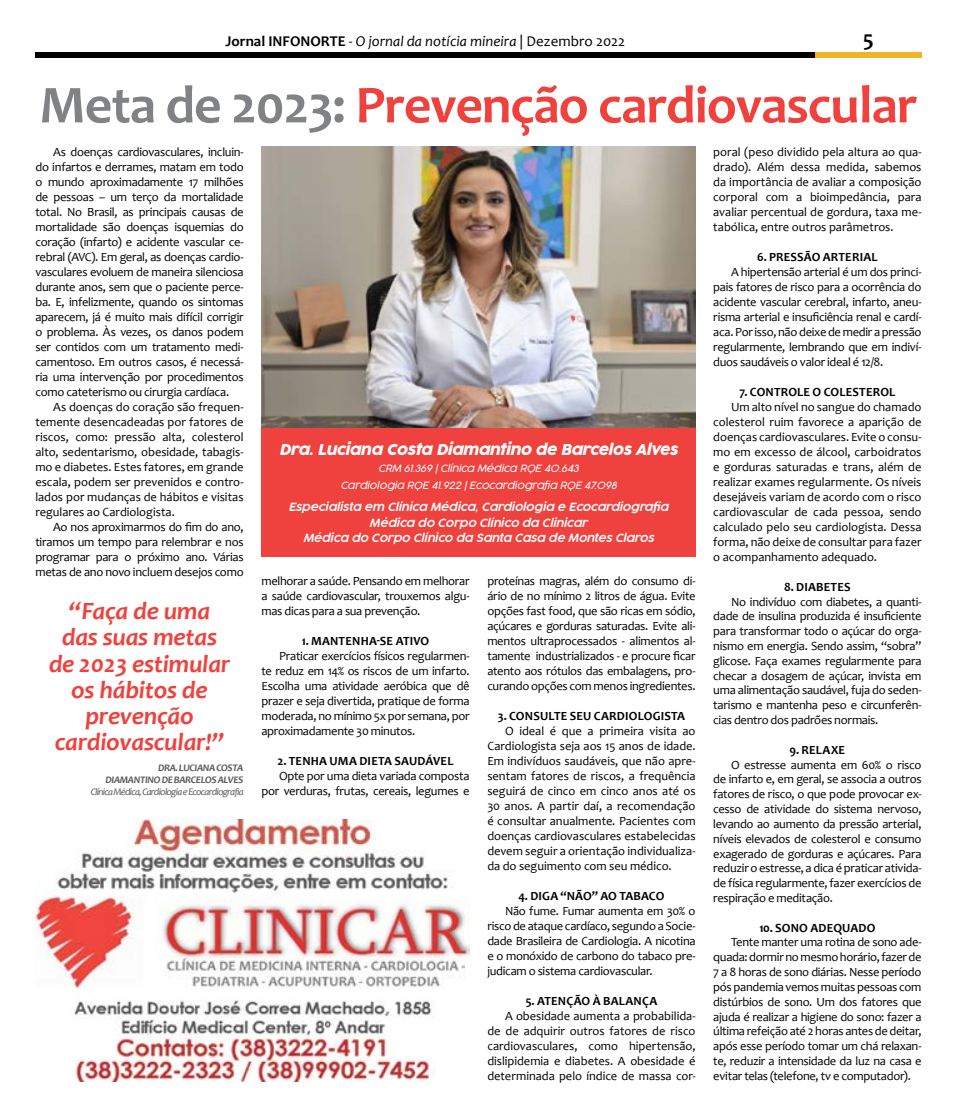
<style>
.page{position:relative;width:957px;height:1117px;background:#fff}
.page>*{position:absolute;margin:0;border:0;box-sizing:border-box;transform-origin:0 0}
.t1{font:700 53.75px "Candara";letter-spacing:-.02em;color:#ef423e}
.t2{font:italic 700 25px/26.2px "Candara";letter-spacing:-.01em;color:#ef423e;text-align:center}
.t3{font:700 22.5px "Candara";color:#000}
.t4{font:italic 15px "Candara";color:#000}
.t5{font:italic 15px "Cocogoose Pro";letter-spacing:-.03em;color:#fff}
.t6{font:12.5px/15px "Candara";letter-spacing:-.02em;color:#000;text-align:justify}
.t7{font:700 12.5px "Candara";letter-spacing:.015em;color:#000}
.t8{font:italic 300 11.25px/15.2px "Cocogoose Pro";letter-spacing:-.02em;color:#fff;text-align:center}
.t9{font:italic 300 10px/17px "Cocogoose Pro";letter-spacing:-.02em;color:#fff;text-align:center}
.t10{font:italic 700 10px/12px "Candara";letter-spacing:-.035em;color:#58595b;text-align:right;scale:1.04 1}
.t11{font:italic 10px "Candara";letter-spacing:-.075em;color:#58595b;scale:1.04 1}
.s1{font-weight:700;font-style:normal}
.s2{font-style:normal}
.s3{color:#808285}
</style>
<div class="page">
<div style="left:815px;top:52px;width:106px;height:6px;background:#f1b424"></div>
<div style="left:35px;top:52px;width:780px;height:6px;background:#000"></div>
<img style="left:35px;top:819px;width:434px;height:262px">
<img style="left:261px;top:146px;width:434px;height:282px">
<div style="left:261px;top:428px;width:434px;height:128px;background:#ef423e"></div>
<p class="t4" style="left:226px;top:32px;width:401px"><span class="s1">Jornal INFONORTE</span> - O jornal da notícia mineira <span class="s2">| Dezembro 2022</span></p>
<h3 class="t3" style="left:863px;top:25px;width:12px">5</h3>
<h1 class="t1" style="left:39px;top:71px;width:879px"><span class="s3">Meta de 2023:</span> Prevenção cardiovascular</h1>
<p class="t6" style="left:35px;top:144px;width:210px;text-indent:18px">As doenças cardiovasculares, incluin&shy;do infartos e derrames, matam em todo o mundo aproximadamente 17 milhões de pessoas – um terço da mortalidade total. No Brasil, as principais causas de mortalidade são doenças isquemias do coração (infarto) e acidente vascular ce&shy;rebral (AVC). Em geral, as doenças cardio&shy;vasculares evoluem de maneira silenciosa durante anos, sem que o paciente perce&shy;ba. E, infelizmente, quando os sintomas aparecem, já é muito mais difícil corrigir o problema. Às vezes, os danos podem ser contidos com um tratamento medi&shy;camentoso. Em outros casos, é necessá&shy;ria uma intervenção por procedimentos como cateterismo ou cirurgia cardíaca.</p>
<p class="t6" style="left:35px;top:399px;width:210px;text-indent:18px">As doenças do coração são frequen&shy;temente desencadeadas por fatores de riscos, como: pressão alta, colesterol alto, sedentarismo, obesidade, tabagis&shy;mo e diabetes. Estes fatores, em grande escala, podem ser prevenidos e contro&shy;lados por mudanças de hábitos e visitas regulares ao Cardiologista.</p>
<p class="t6" style="left:35px;top:519px;width:210px;text-indent:18px">Ao nos aproximarmos do fim do ano, tiramos um tempo para relembrar e nos programar para o próximo ano. Várias metas de ano novo incluem desejos como</p>
<p class="t6" style="left:261px;top:573px;width:210px">melhorar a saúde. Pensando em melhorar a saúde cardiovascular, trouxemos algu&shy;mas dicas para a sua prevenção.</p>
<p class="t7" style="left:302px;top:632px;width:129px">1. MANTENHA-SE ATIVO</p>
<p class="t6" style="left:261px;top:648px;width:210px;text-indent:18px">Praticar exercícios físicos regularmen&shy;te reduz em 14% os riscos de um infarto.<br>Escolha uma atividade aeróbica que dê prazer e seja divertida, pratique de forma moderada, no mínimo 5x por semana, por aproximadamente 30 minutos.</p>
<p class="t7" style="left:278px;top:752px;width:177px">2. TENHA UMA DIETA SAUDÁVEL</p>
<p class="t6" style="left:261px;top:768px;width:210px;text-align:right">Opte por uma dieta variada composta por verduras, frutas, cereais, legumes e</p>
<p class="t6" style="left:713px;top:144px;width:210px">poral (peso dividido pela altura ao qua&shy;drado). Além dessa medida, sabemos da importância de avaliar a composição corporal com a bioimpedância, para avaliar percentual de gordura, taxa me&shy;tabólica, entre outros parâmetros.</p>
<p class="t7" style="left:757px;top:249px;width:122px">6. PRESSÃO ARTERIAL</p>
<p class="t6" style="left:713px;top:264px;width:210px;text-indent:18px">A hipertensão arterial é um dos princi&shy;pais fatores de risco para a ocorrência do acidente vascular cerebral, infarto, aneu&shy;risma arterial e insuficiência renal e cardí&shy;aca. Por isso, não deixe de medir a pressão regularmente, lembrando que em indiví&shy;duos saudáveis o valor ideal é 12/8.</p>
<p class="t7" style="left:739px;top:384px;width:157px">7. CONTROLE O COLESTEROL</p>
<p class="t6" style="left:713px;top:399px;width:210px;text-indent:18px">Um alto nível no sangue do chamado colesterol ruim favorece a aparição de doenças cardiovasculares. Evite o consu&shy;mo em excesso de álcool, carboidratos e gorduras saturadas e trans, além de realizar exames regularmente. Os níveis desejáveis variam de acordo com o risco cardiovascular de cada pessoa, sendo calculado pelo seu cardiologista. Dessa forma, não deixe de consultar para fazer o acompanhamento adequado.</p>
<p class="t7" style="left:784px;top:578px;width:68px">8. DIABETES</p>
<p class="t6" style="left:713px;top:594px;width:210px;text-indent:18px">No indivíduo com diabetes, a quanti&shy;dade de insulina produzida é insuficiente para transformar todo o açúcar do orga&shy;nismo em energia. Sendo assim, “sobra” glicose. Faça exames regularmente para checar a dosagem de açúcar, invista em uma alimentação saudável, fuja do seden&shy;tarismo e mantenha peso e circunferên&shy;cias dentro dos padrões normais.</p>
<p class="t7" style="left:789px;top:741px;width:57px">9. RELAXE</p>
<p class="t6" style="left:713px;top:756px;width:210px;text-indent:18px">O estresse aumenta em 60% o risco de infarto e, em geral, se associa a outros fatores de risco, o que pode provocar ex&shy;cesso de atividade do sistema nervoso, levando ao aumento da pressão arterial, níveis elevados de colesterol e consumo exagerado de gorduras e açúcares. Para reduzir o estresse, a dica é praticar ativida&shy;de física regularmente, fazer exercícios de respiração e meditação.</p>
<p class="t7" style="left:759px;top:919px;width:118px">10. SONO ADEQUADO</p>
<p class="t6" style="left:713px;top:934px;width:210px;text-indent:18px">Tente manter uma rotina de sono ade&shy;quada: dormir no mesmo horário, fazer de 7 a 8 horas de sono diárias. Nesse período pós pandemia vemos muitas pessoas com distúrbios de sono. Um dos fatores que ajuda é realizar a higiene do sono: fazer a última refeição até 2 horas antes de deitar, após esse período tomar um chá relaxan&shy;te, reduzir a intensidade da luz na casa e evitar telas (telefone, tv e computador).</p>
<p class="t5" style="left:279px;top:439px;width:400px">Dra. Luciana Costa Diamantino de Barcelos Alves</p>
<p class="t9" style="left:340px;top:460px;width:278px">CRM 61.369 | Clínica Médica RQE 40.643<br>Cardiologia RQE 41.922 | Ecocardiografia RQE 47.098</p>
<p class="t8" style="left:288px;top:499px;width:382px">Especialista em Clínica Médica, Cardiologia e Ecocardiografia<br>Médica do Corpo Clínico da Clinicar<br>Médica do Corpo Clínico da Santa Casa de Montes Claros</p>
<p class="t6" style="left:487px;top:573px;width:210px">proteínas magras, além do consumo di&shy;ário de no mínimo 2 litros de água. Evite opções fast food, que são ricas em sódio, açúcares e gorduras saturadas. Evite ali&shy;mentos ultraprocessados - alimentos al&shy;tamente industrializados - e procure ficar atento aos rótulos das embalagens, pro&shy;curando opções com menos ingredientes.</p>
<p class="t7" style="left:498px;top:707px;width:189px">3. CONSULTE SEU CARDIOLOGISTA</p>
<p class="t6" style="left:487px;top:723px;width:210px;text-indent:18px">O ideal é que a primeira visita ao Cardiologista seja aos 15 anos de idade.<br>Em indivíduos saudáveis, que não apre&shy;sentam fatores de riscos, a frequência seguirá de cinco em cinco anos até os 30 anos. A partir daí, a recomendação é consultar anualmente. Pacientes com doenças cardiovasculares estabelecidas devem seguir a orientação individualiza&shy;da do seguimento com seu médico.</p>
<p class="t7" style="left:518px;top:887px;width:148px">4. DIGA “NÃO” AO TABACO</p>
<p class="t6" style="left:487px;top:903px;width:210px;text-indent:18px">Não fume. Fumar aumenta em 30% o risco de ataque cardíaco, segundo a Socie&shy;dade Brasileira de Cardiologia. A nicotina e o monóxido de carbono do tabaco pre&shy;judicam o sistema cardiovascular.</p>
<p class="t7" style="left:526px;top:992px;width:133px">5. ATENÇÃO À BALANÇA</p>
<p class="t6" style="left:487px;top:1008px;width:210px;text-indent:18px">A obesidade aumenta a probabilida&shy;de de adquirir outros fatores de risco cardiovasculares, como hipertensão, dislipidemia e diabetes. A obesidade é determinada pelo índice de massa cor-</p>
<h2 class="t2" style="left:49px;top:597px;width:183px">“Faça de uma das suas metas de 2023 estimular os hábitos de prevenção cardiovascular!”</h2>
<p class="t10" style="left:106px;top:761px;width:134px">DRA. LUCIANA COSTA<br>DIAMANTINO DE BARCELOS ALVES</p>
<p class="t11" style="left:91px;top:785px;width:149px">Clínica Médica, Cardiologia e Ecocardiografia</p>
</div>
